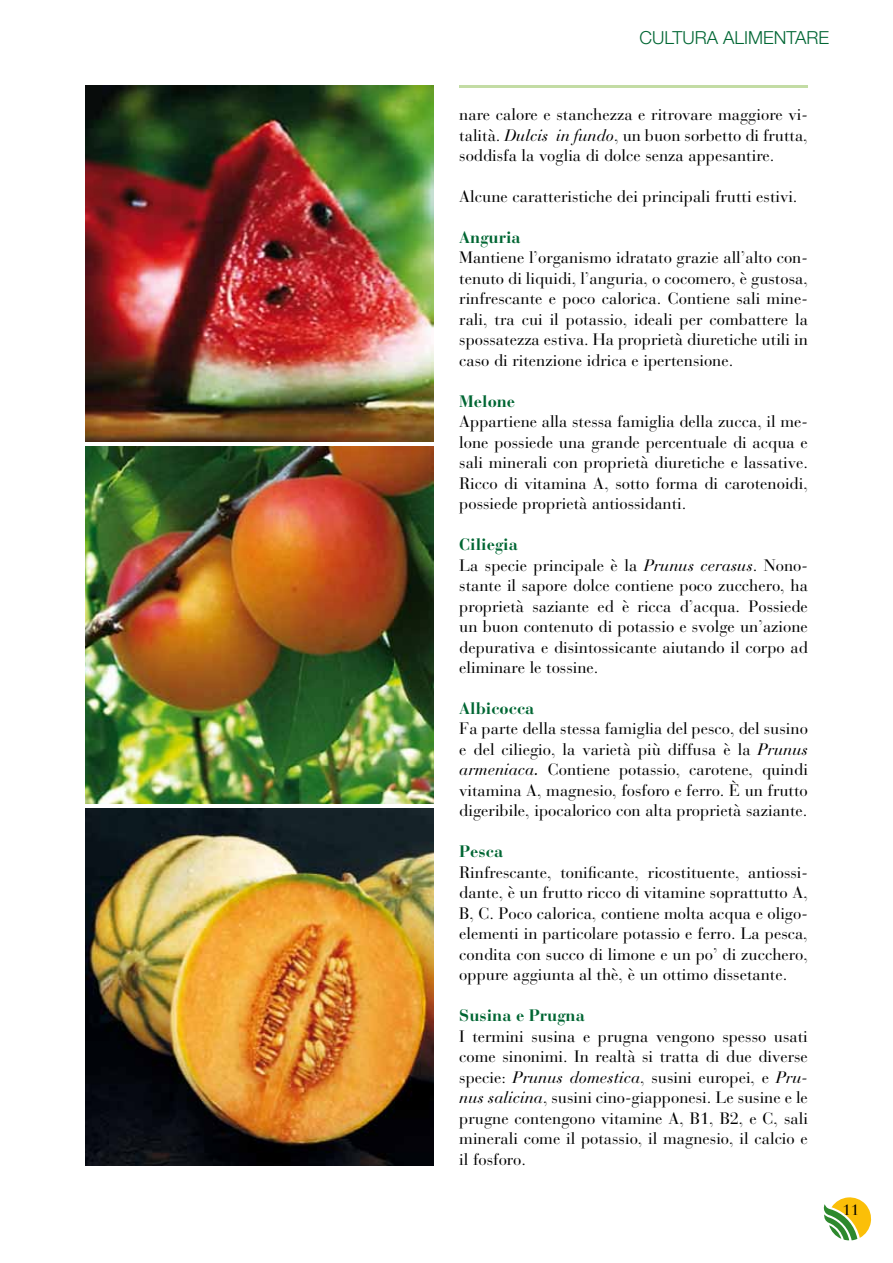
<style>
.page{position:relative;width:893px;height:1263px;background:#fff}
.page>*{position:absolute;margin:0;border:0;box-sizing:border-box;transform-origin:0 0}
.t1{font:300 18px "Helvetica Neue";color:#063}
.t2{font:16.5px/20.5px "Bauer Bodoni";color:#000;text-align:justify}
.t3{font:700 16.5px "Bauer Bodoni";color:#063}
.t4{font:15px "Bauer Bodoni";color:#000}
.s1{font-style:italic}
.s2{font-weight:700;color:#063}
</style>
<div class="page">
<svg style="left:823px;top:1197px;width:49px;height:43px"></svg>
<img style="left:85px;top:85px;width:349px;height:356px">
<img style="left:85px;top:447px;width:349px;height:356px">
<img style="left:85px;top:809px;width:349px;height:356px">
<hr style="left:459px;top:85px;width:349px;height:2px;background:#c3dca4">
<p class="t1" style="left:639px;top:27px;width:191px">CULTURA ALIMENTARE</p>
<p class="t2" style="left:459px;top:104px;width:350px">nare calore e stanchezza e ritrovare maggiore vi&shy;talità. <span class="s1">Dulcis in fundo</span>, un buon sorbetto di frutta, soddisfa la voglia di dolce senza appesantire.</p>
<p class="t2" style="left:459px;top:186px;width:340px">Alcune caratteristiche dei principali frutti estivi.</p>
<p class="t3" style="left:459px;top:227px;width:63px">Anguria</p>
<p class="t2" style="left:459px;top:248px;width:350px">Mantiene l’organismo idratato grazie all’alto con&shy;tenuto di liquidi, l’anguria, o cocomero, è gustosa, rinfrescante e poco calorica. Contiene sali mine&shy;rali, tra cui il potassio, ideali per combattere la spossatezza estiva. Ha proprietà diuretiche utili in caso di ritenzione idrica e ipertensione.</p>
<p class="t3" style="left:459px;top:391px;width:57px">Melone</p>
<p class="t2" style="left:459px;top:411px;width:350px">Appartiene alla stessa famiglia della zucca, il me&shy;lone possiede una grande percentuale di acqua e sali minerali con proprietà diuretiche e lassative.<br>Ricco di vitamina A, sotto forma di carotenoidi, possiede proprietà antiossidanti.</p>
<p class="t2" style="left:459px;top:534px;width:350px;text-align:left"><span class="s2">Ciliegia<br></span>La specie principale è la <span class="s1">Prunus cerasus</span>. Nono&shy;stante il sapore dolce contiene poco zucchero, ha proprietà saziante ed è ricca d’acqua. Possiede un buon contenuto di potassio e svolge un’azione depurativa e disintossicante aiutando il corpo ad eliminare le tossine.</p>
<p class="t3" style="left:459px;top:698px;width:77px">Albicocca</p>
<p class="t2" style="left:459px;top:719px;width:350px">Fa parte della stessa famiglia del pesco, del susino e del ciliegio, la varietà più diffusa è la <span class="s1">Prunus armeniaca.</span> Contiene potassio, carotene, quindi vitamina A, magnesio, fosforo e ferro. È un frutto digeribile, ipocalorico con alta proprietà saziante.</p>
<p class="t3" style="left:459px;top:842px;width:46px">Pesca</p>
<p class="t2" style="left:459px;top:862px;width:350px">Rinfrescante, tonificante, ricostituente, antiossi&shy;dante, è un frutto ricco di vitamine soprattutto A, B, C. Poco calorica, contiene molta acqua e oligo&shy;elementi in particolare potassio e ferro. La pesca, condita con succo di limone e un po’ di zucchero, oppure aggiunta al thè, è un ottimo dissetante.</p>
<p class="t3" style="left:459px;top:1005px;width:127px">Susina e Prugna</p>
<p class="t2" style="left:459px;top:1026px;width:350px">I termini susina e prugna vengono spesso usati come sinonimi. In realtà si tratta di due diverse specie: <span class="s1">Prunus domestica</span>, susini europei, e <span class="s1">Pru&shy;nus salicina</span>, susini cino-giapponesi. Le susine e le prugne contengono vitamine A, B1, B2, e C, sali minerali come il potassio, il magnesio, il calcio e il fosforo.</p>
<p class="t4" style="left:842px;top:1201px;width:18px">11</p>
</div>
